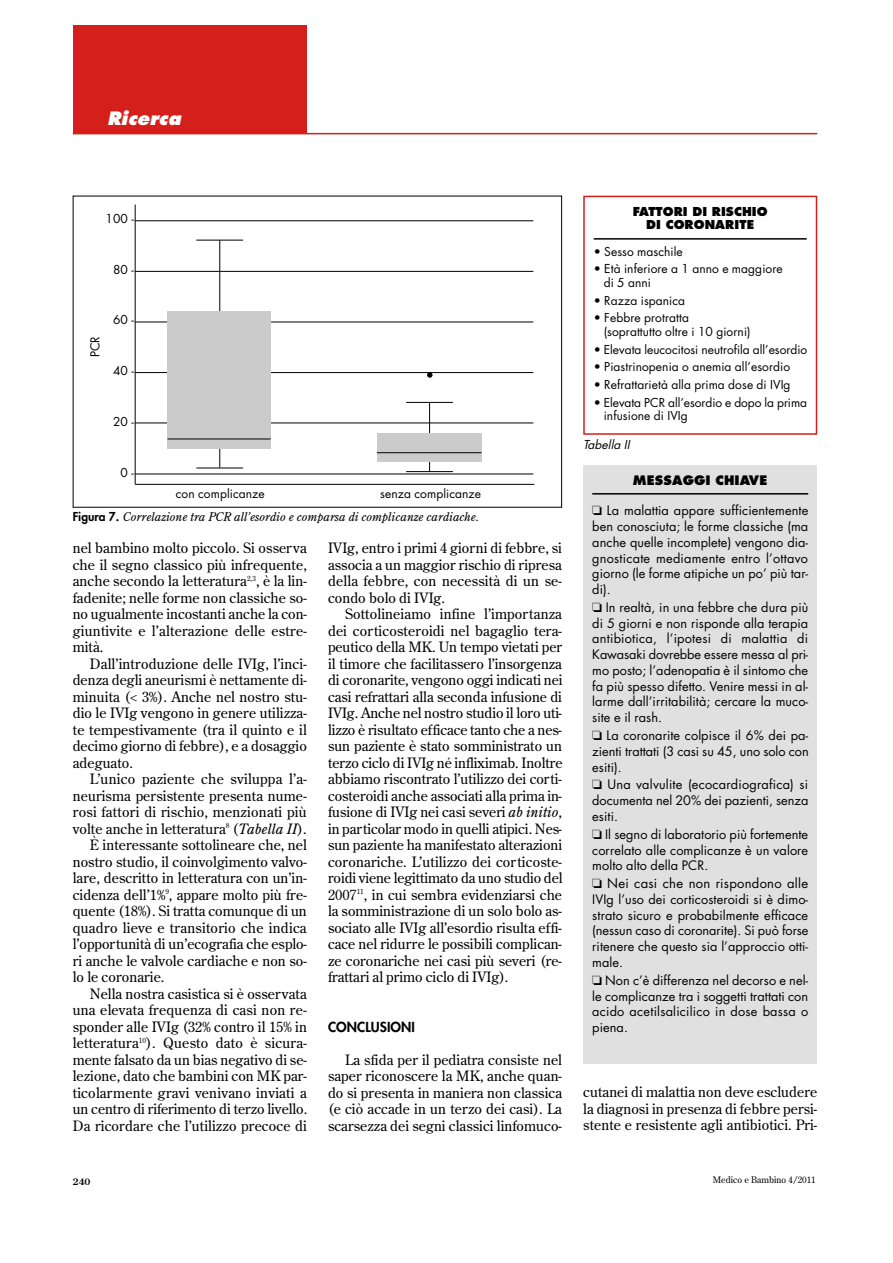
<style>
.page{position:relative;width:893px;height:1263px;background:#fff}
.page>*{position:absolute;margin:0;border:0;box-sizing:border-box;transform-origin:0 0}
.t1{font:italic 800 18px "Futura";color:#fff}
.t2{font:14.25px/16.5px "Century Old Style";letter-spacing:.005em;color:#000;text-align:justify}
.t3{font:800 13.5px "Futura";letter-spacing:.005em;color:#000}
.t4{font:13.05px "Futura";letter-spacing:.02em;color:#000}
.t5{font:12.75px/15.8px "Futura";letter-spacing:.005em;color:#000;text-align:justify}
.t6{font:800 12.75px "Futura";letter-spacing:.01em;color:#000}
.t7{font:12px/13.5px "Futura";letter-spacing:.005em;color:#000}
.t8{font:italic 12px "Century Old Style";letter-spacing:.005em;color:#000}
.t9{font:800 12px/13.5px "Futura";letter-spacing:.01em;color:#000;text-align:center}
.t10{font:italic 12px "Futura";letter-spacing:.005em;color:#000}
.t11{font:9px "Century Old Style";color:#000}
.t12{font:700 9px "Century Old Style";color:#000}
.s1{font-family:"Futura";font-weight:800;font-style:normal}
.s2{font-style:italic}
</style>
<div class="page">
<div style="left:73px;top:25px;width:234px;height:109px;background:#d51f1b"></div>
<hr style="left:73px;top:133px;width:744px;height:1px;background:#d51f1b">
<div style="left:583px;top:465px;width:234px;height:598px;background:#dfe0df"></div>
<hr style="left:592px;top:493px;width:216px;height:2px;background:#000">
<svg style="left:134px;top:204px;width:401px;height:281px"></svg>
<hr style="left:593px;top:238px;width:213px;height:2px;background:#000">
<div style="left:583px;top:196px;width:234px;height:239px;border:2px solid #d51f1b"></div>
<p class="t1" style="left:107px;top:111px;width:75px">Ricerca</p>
<p class="t7" style="left:106px;top:213px;width:30px">100 -</p>
<p class="t7" style="left:113px;top:264px;width:22px">80 -</p>
<p class="t7" style="left:89px;top:357px;width:23px;rotate:-90deg">PCR</p>
<p class="t7" style="left:113px;top:314px;width:22px">60 -</p>
<p class="t7" style="left:113px;top:365px;width:22px">40 -</p>
<p class="t7" style="left:113px;top:416px;width:22px">20 -</p>
<p class="t7" style="left:121px;top:466px;width:15px">0 -</p>
<p class="t7" style="left:176px;top:488px;width:90px">con complicanze</p>
<p class="t7" style="left:380px;top:488px;width:102px">senza complicanze</p>
<p class="t8" style="left:73px;top:512px;width:408px"><span class="s1">Figura 7.</span> Correlazione tra PCR all’esordio e comparsa di complicanze cardiache.</p>
<p class="t2" style="left:73px;top:541px;width:236px">nel bambino molto piccolo. Si osserva che il segno classico più infrequente, anche secondo la letteratura<sup>2,3</sup>, è la lin&shy;fadenite; nelle forme non classiche so&shy;no ugualmente incostanti anche la con&shy;giuntivite e l’alterazione delle estre&shy;mità.</p>
<p class="t2" style="left:73px;top:656px;width:236px;text-indent:17px">Dall’introduzione delle IVIg, l’inci&shy;denza degli aneurismi è nettamente di&shy;minuita (&lt; 3%). Anche nel nostro stu&shy;dio le IVIg vengono in genere utilizza&shy;te tempestivamente (tra il quinto e il decimo giorno di febbre), e a dosaggio adeguato.</p>
<p class="t2" style="left:90px;top:772px;width:218px">L’unico paziente che sviluppa l’a-</p>
<p class="t2" style="left:73px;top:788px;width:235px">neurisma persistente presenta nume-</p>
<p class="t2" style="left:73px;top:805px;width:235px">rosi fattori di rischio, menzionati più</p>
<p class="t2" style="left:73px;top:821px;width:235px">volte anche in letteratura<sup>8</sup> (<span class="s2">Tabella II</span>).</p>
<p class="t2" style="left:90px;top:838px;width:218px">È interessante sottolineare che, nel</p>
<p class="t2" style="left:73px;top:854px;width:235px">nostro studio, il coinvolgimento valvo-</p>
<p class="t2" style="left:73px;top:871px;width:235px">lare, descritto in letteratura con un’in-</p>
<p class="t2" style="left:73px;top:887px;width:235px">cidenza dell’1%<sup>9</sup>, appare molto più fre-</p>
<p class="t2" style="left:73px;top:904px;width:235px">quente (18%). Si tratta comunque di un</p>
<p class="t2" style="left:73px;top:920px;width:235px">quadro lieve e transitorio che indica</p>
<p class="t2" style="left:73px;top:937px;width:235px">l’opportunità di un’ecografia che esplo-</p>
<p class="t2" style="left:73px;top:953px;width:235px">ri anche le valvole cardiache e non so-</p>
<p class="t2" style="left:73px;top:970px;width:93px">lo le coronarie.</p>
<p class="t2" style="left:90px;top:986px;width:218px">Nella nostra casistica si è osservata</p>
<p class="t2" style="left:73px;top:1003px;width:235px">una elevata frequenza di casi non re-</p>
<p class="t2" style="left:73px;top:1019px;width:236px">sponder alle IVIg (32% contro il 15% in</p>
<p class="t2" style="left:73px;top:1036px;width:235px">letteratura<sup>10</sup>). Questo dato è sicura-</p>
<p class="t2" style="left:73px;top:1052px;width:235px">mente falsato da un bias negativo di se-</p>
<p class="t2" style="left:73px;top:1069px;width:235px">lezione, dato che bambini con MK par-</p>
<p class="t2" style="left:73px;top:1085px;width:235px">ticolarmente gravi venivano inviati a</p>
<p class="t2" style="left:73px;top:1102px;width:236px">un centro di riferimento di terzo livello.</p>
<p class="t2" style="left:73px;top:1118px;width:235px">Da ricordare che l’utilizzo precoce di</p>
<p class="t2" style="left:328px;top:541px;width:235px">IVIg, entro i primi 4 giorni di febbre, si associa a un maggior rischio di ripresa della febbre, con necessità di un se&shy;condo bolo di IVIg.</p>
<p class="t2" style="left:328px;top:607px;width:236px;text-indent:17px">Sottolineiamo infine l’importanza dei corticosteroidi nel bagaglio tera&shy;peutico della MK. Un tempo vietati per il timore che facilitassero l’insorgenza di coronarite, vengono oggi indicati nei casi refrattari alla seconda infusione di IVIg. Anche nel nostro studio il loro uti&shy;lizzo è risultato efficace tanto che a nes&shy;sun paziente è stato somministrato un terzo ciclo di IVIg né infliximab. Inoltre abbiamo riscontrato l’utilizzo dei corti&shy;costeroidi anche associati alla prima in&shy;fusione di IVIg nei casi severi <span class="s2">ab initio</span>, in particolar modo in quelli atipici. Nes&shy;sun paziente ha manifestato alterazioni coronariche. L’utilizzo dei corticoste&shy;roidi viene legittimato da uno studio del 2007<sup>11</sup>, in cui sembra evidenziarsi che la somministrazione di un solo bolo as&shy;sociato alle IVIg all’esordio risulta effi&shy;cace nel ridurre le possibili complican&shy;ze coronariche nei casi più severi (re&shy;frattari al primo ciclo di IVIg).</p>
<p class="t3" style="left:328px;top:1020px;width:88px">CONCLUSIONI</p>
<p class="t2" style="left:328px;top:1052px;width:235px;text-indent:17px">La sfida per il pediatra consiste nel saper riconoscere la MK, anche quan&shy;do si presenta in maniera non classica (e ciò accade in un terzo dei casi). La scarsezza dei segni classici linfomuco-</p>
<p class="t9" style="left:632px;top:206px;width:136px">FATTORI DI RISCHIO<br>DI CORONARITE</p>
<p class="t7" style="left:593px;top:246px;width:91px">• Sesso maschile</p>
<p class="t7" style="left:603px;top:263px;width:180px;text-indent:-10px">• Età inferiore a 1 anno e maggiore di 5 anni</p>
<p class="t7" style="left:593px;top:295px;width:93px">• Razza ispanica</p>
<p class="t7" style="left:603px;top:312px;width:148px;text-indent:-10px">• Febbre protratta<br>(soprattutto oltre i 10 giorni)</p>
<p class="t7" style="left:593px;top:344px;width:215px">• Elevata leucocitosi neutrofila all’esordio</p>
<p class="t7" style="left:593px;top:361px;width:198px">• Piastrinopenia o anemia all’esordio</p>
<p class="t7" style="left:593px;top:379px;width:198px">• Refrattarietà alla prima dose di IVIg</p>
<p class="t7" style="left:603px;top:397px;width:205px;text-indent:-10px">• Elevata PCR all’esordio e dopo la prima infusione di IVIg</p>
<p class="t10" style="left:583px;top:439px;width:48px">Tabella II</p>
<p class="t6" style="left:633px;top:474px;width:136px">MESSAGGI CHIAVE</p>
<p class="t5" style="left:592px;top:504px;width:217px">❏ La malattia appare sufficientemente ben conosciuta; le forme classiche (ma anche quelle incomplete) vengono dia&shy;gnosticate mediamente entro l’ottavo giorno (le forme atipiche un po’ più tar&shy;di).</p>
<p class="t5" style="left:592px;top:600px;width:217px">❏ In realtà, in una febbre che dura più di 5 giorni e non risponde alla terapia antibiotica, l’ipotesi di malattia di Kawasaki dovrebbe essere messa al pri&shy;mo posto; l’adenopatia è il sintomo che fa più spesso difetto. Venire messi in al&shy;larme dall’irritabilità; cercare la muco&shy;site e il rash.</p>
<p class="t5" style="left:592px;top:729px;width:218px">❏ La coronarite colpisce il 6% dei pa&shy;zienti trattati (3 casi su 45, uno solo con esiti).</p>
<p class="t5" style="left:592px;top:778px;width:218px">❏ Una valvulite (ecocardiografica) si documenta nel 20% dei pazienti, senza esiti.</p>
<p class="t5" style="left:592px;top:827px;width:217px">❏ Il segno di laboratorio più fortemente correlato alle complicanze è un valore molto alto della PCR.</p>
<p class="t4" style="left:592px;top:877px;width:217px">❏ Nei casi che non rispondono alle</p>
<p class="t5" style="left:592px;top:892px;width:218px">IVIg l’uso dei corticosteroidi si è dimo&shy;strato sicuro e probabilmente efficace (nessun caso di coronarite). Si può forse ritenere che questo sia l’approccio otti&shy;male.</p>
<p class="t5" style="left:592px;top:973px;width:217px">❏ Non c’è differenza nel decorso e nel&shy;le complicanze tra i soggetti trattati con acido acetilsalicilico in dose bassa o piena.</p>
<p class="t2" style="left:583px;top:1085px;width:235px">cutanei di malattia non deve escludere la diagnosi in presenza di febbre persi&shy;stente e resistente agli antibiotici. Pri-</p>
<p class="t12" style="left:73px;top:1178px;width:19px">240</p>
<p class="t11" style="left:712px;top:1176px;width:104px">Medico e Bambino 4/2011</p>
</div>
